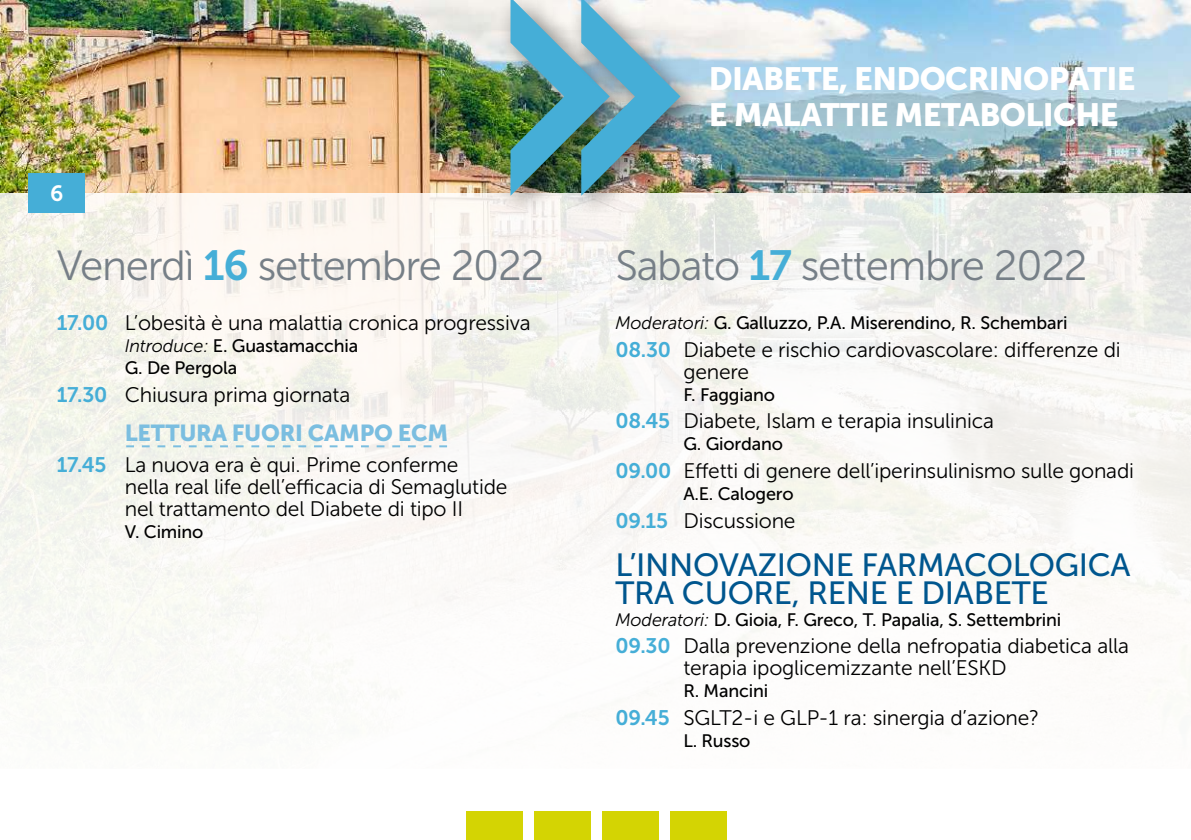
<style>
.page{position:relative;width:1191px;height:840px;background:#fff}
.page>*{position:absolute;margin:0;border:0;box-sizing:border-box;transform-origin:0 0}
.t1{font:42px "Museo Sans 300";letter-spacing:-.03em;color:#767f87}
.t2{font:32px/28px "Museo Sans 500";letter-spacing:-.01em;color:#00568e}
.t3{font:32px/36.4px "Museo Sans 900";letter-spacing:-.02em;color:#fff}
.t4{font:23px "Museo Sans 900";letter-spacing:-.01em;color:#7bbee0}
.t5{font:22px "Museo Sans 700";color:#fff}
.t6{font:21px/22px "Museo Sans 300";letter-spacing:-.01em;color:#000}
.t7{font:18px/22px "Museo Sans 500";letter-spacing:-.01em;color:#000}
.s1{font-family:"Museo Sans 700";color:#45aed7}
.s2{font-family:"Museo Sans 300";font-style:italic}
</style>
<div class="page">
<img style="left:0;top:193px;width:1191px;height:469px">
<img style="left:0;top:0;width:1191px;height:193px">
<div style="left:496px;top:0;width:141px;height:222px;background:#000;opacity:.5"></div>
<div style="left:567px;top:0;width:140px;height:222px;background:#000;opacity:.5"></div>
<img style="left:510px;top:0;width:170px;height:196px">
<div style="left:28px;top:173px;width:57px;height:40px;background:#45aed7"></div>
<div style="left:466px;top:811px;width:57px;height:28px;background:#d4d403"></div>
<div style="left:534px;top:811px;width:57px;height:28px;background:#d4d403"></div>
<div style="left:602px;top:811px;width:57px;height:28px;background:#d4d403"></div>
<div style="left:670px;top:811px;width:57px;height:28px;background:#d4d403"></div>
<svg style="left:126px;top:445px;width:321px;height:2px"></svg>
<p class="t5" style="left:50px;top:181px;width:15px">6</p>
<h1 class="t1" style="left:57px;top:242px;width:489px">Venerdì <span class="s1">16</span> settembre 2022</h1>
<p class="t6" style="left:57px;top:312px;width:475px"><span class="s1">17.00</span> L’obesità è una malattia cronica progressiva</p>
<p class="t7" style="left:125px;top:335px;width:235px"><span class="s2">Introduce:</span> E. Guastamacchia<br>G. De Pergola</p>
<p class="t6" style="left:57px;top:384px;width:295px"><span class="s1">17.30</span> Chiusura prima giornata</p>
<p class="t4" style="left:125px;top:419px;width:325px">LETTURA FUORI CAMPO ECM</p>
<p class="t6" style="left:125px;top:453px;width:384px;text-indent:-68px"><span class="s1">17.45</span> La nuova era è qui. Prime conferme nella real life dell’efficacia di Semaglutide nel trattamento del Diabete di tipo II</p>
<p class="t7" style="left:125px;top:520px;width:80px">V. Cimino</p>
<h2 class="t3" style="left:709px;top:60px;width:428px">DIABETE, ENDOCRINOPATIE<br>E MALATTIE METABOLICHE</h2>
<h1 class="t1" style="left:615px;top:242px;width:474px">Sabato <span class="s1">17</span> settembre 2022</h1>
<p class="t7" style="left:615px;top:311px;width:453px"><span class="s2">Moderatori:</span> G. Galluzzo, P.A. Miserendino, R. Schembari</p>
<p class="t6" style="left:683px;top:338px;width:439px;text-indent:-68px"><span class="s1">08.30</span> Diabete e rischio cardiovascolare: differenze di genere</p>
<p class="t7" style="left:683px;top:383px;width:93px">F. Faggiano</p>
<p class="t6" style="left:615px;top:410px;width:380px"><span class="s1">08.45</span> Diabete, Islam e terapia insulinica</p>
<p class="t7" style="left:683px;top:433px;width:101px">G. Giordano</p>
<p class="t6" style="left:615px;top:459px;width:520px"><span class="s1">09.00</span> Effetti di genere dell’iperinsulinismo sulle gonadi</p>
<p class="t7" style="left:683px;top:482px;width:112px">A.E. Calogero</p>
<p class="t6" style="left:615px;top:509px;width:182px"><span class="s1">09.15</span> Discussione</p>
<h2 class="t2" style="left:615px;top:550px;width:517px">L’INNOVAZIONE FARMACOLOGICA<br>TRA CUORE, RENE E DIABETE</h2>
<p class="t7" style="left:615px;top:608px;width:447px"><span class="s2">Moderatori:</span> D. Gioia, F. Greco, T. Papalia, S. Settembrini</p>
<p class="t6" style="left:683px;top:635px;width:447px;text-indent:-68px"><span class="s1">09.30</span> Dalla prevenzione della nefropatia diabetica alla terapia ipoglicemizzante nell’ESKD</p>
<p class="t7" style="left:683px;top:680px;width:86px">R. Mancini</p>
<p class="t6" style="left:615px;top:706px;width:425px"><span class="s1">09.45</span> SGLT2-i e GLP-1 ra: sinergia d’azione?</p>
<p class="t7" style="left:683px;top:729px;width:69px">L. Russo</p>
</div>
